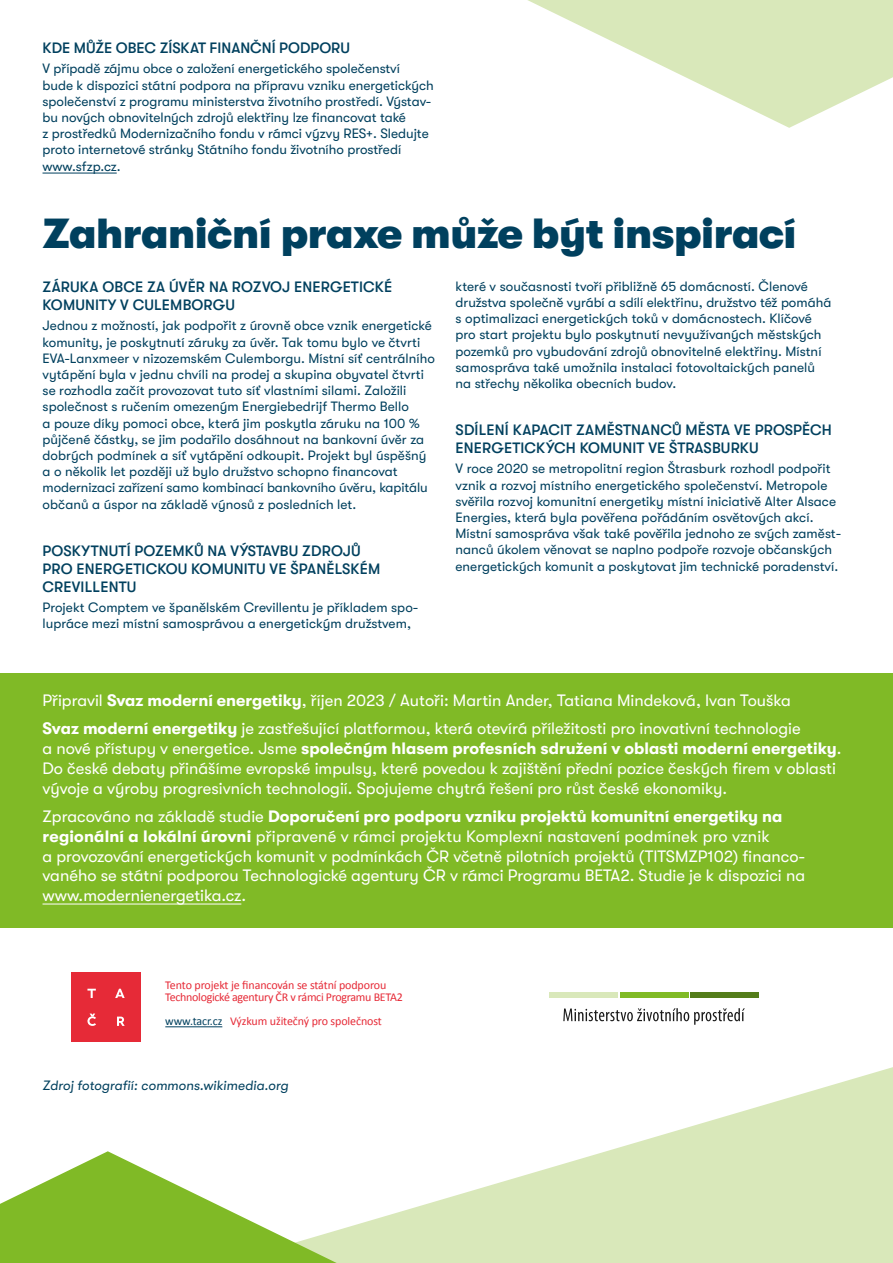
<style>
.page{position:relative;width:893px;height:1263px;background:#fff}
.page>*{position:absolute;margin:0;border:0;box-sizing:border-box;transform-origin:0 0}
.t1{font:900 42px "GT Walsheim Pro";letter-spacing:-.01em;color:#00405e}
.t2{font:16.5px/19.8px "GT Walsheim Pro";color:#fff}
.t3{font:500 15px/18px "GT Walsheim Pro";letter-spacing:.01em;color:#00405e}
.t4{font:13.5px/16.2px "GT Walsheim Pro";letter-spacing:.005em;color:#00405e}
.t5{font:italic 13.5px "GT Walsheim Pro";letter-spacing:.005em;color:#00405e}
.t6{font:12px/12px "Calibri";letter-spacing:-.02em;color:#e62a37}
.s1{font-weight:700}
.s2{color:#00405e}
</style>
<div class="page">
<hr style="left:165px;top:1026px;width:57px;height:1px;background:#00405e">
<div style="left:72px;top:973px;width:69px;height:69px;background:#e62a37"></div>
<svg style="left:87px;top:989px;width:9px;height:9px"></svg>
<svg style="left:115px;top:989px;width:10px;height:9px"></svg>
<svg style="left:117px;top:1016px;width:8px;height:10px"></svg>
<svg style="left:87px;top:1013px;width:9px;height:13px"></svg>
<div style="left:691px;top:992px;width:68px;height:5px;background:#547d1a"></div>
<div style="left:549px;top:992px;width:68px;height:5px;background:#d9e8ba"></div>
<div style="left:620px;top:992px;width:68px;height:5px;background:#80ba26"></div>
<svg style="left:563px;top:1008px;width:182px;height:17px"></svg>
<div style="left:0;top:673px;width:893px;height:255px;background:#80ba26"></div>
<hr style="left:43px;top:904px;width:198px;height:1px;background:#fff">
<hr style="left:43px;top:173px;width:74px;height:1px;background:#00405e">
<svg style="left:337px;top:1067px;width:556px;height:196px;fill:#d9e8ba"></svg>
<svg style="left:0;top:1151px;width:337px;height:112px"></svg>
<svg style="left:528px;top:0;width:365px;height:128px;fill:#d9e8ba"></svg>
<p class="t3" style="left:43px;top:39px;width:309px">KDE MŮŽE OBEC ZÍSKAT FINANČNÍ PODPORU</p>
<p class="t4" style="left:43px;top:61px;width:393px">V případě zájmu obce o založení energetického společenství bude k dispozici státní podpora na přípravu vzniku energetických společenství z programu ministerstva životního prostředí. Výstav&shy;bu nových obnovitelných zdrojů elektřiny lze financovat také<br>z prostředků Modernizačního fondu v rámci výzvy RES+. Sledujte proto internetové stránky Státního fondu životního prostředí www.sfzp.cz.</p>
<h1 class="t1" style="left:43px;top:210px;width:756px">Zahraniční praxe může být inspirací</h1>
<p class="t4" style="left:455px;top:278px;width:377px">které v současnosti tvoří přibližně 65 domácností. Členové družstva společně vyrábí a sdílí elektřinu, družstvo též pomáhá s optimalizaci energetických toků v domácnostech. Klíčové pro start projektu bylo poskytnutí nevyužívaných městských pozemků pro vybudování zdrojů obnovitelné elektřiny. Místní samospráva také umožnila instalaci fotovoltaických panelů na střechy několika obecních budov.</p>
<p class="t3" style="left:456px;top:421px;width:378px">SDÍLENÍ KAPACIT ZAMĚSTNANCŮ MĚSTA VE PROSPĚCH<br>ENERGETICKÝCH KOMUNIT VE ŠTRASBURKU</p>
<p class="t4" style="left:455px;top:461px;width:387px">V roce 2020 se metropolitní region Štrasburk rozhodl podpořit vznik a rozvoj místního energetického společenství. Metropole svěřila rozvoj komunitní energetiky místní iniciativě Alter Alsace Energies, která byla pověřena pořádáním osvětových akcí.<br>Místní samospráva však také pověřila jednoho ze svých zaměst&shy;nanců úkolem věnovat se naplno podpoře rozvoje občanských energetických komunit a poskytovat jim technické poradenství.</p>
<p class="t3" style="left:43px;top:278px;width:351px">ZÁRUKA OBCE ZA ÚVĚR NA ROZVOJ ENERGETICKÉ<br>KOMUNITY V CULEMBORGU</p>
<p class="t4" style="left:43px;top:318px;width:394px">Jednou z možností, jak podpořit z úrovně obce vznik energetické komunity, je poskytnutí záruky za úvěr. Tak tomu bylo ve čtvrti EVA-Lanxmeer v nizozemském Culemborgu. Místní síť centrálního vytápění byla v jednu chvíli na prodej a skupina obyvatel čtvrti se rozhodla začít provozovat tuto síť vlastními silami. Založili společnost s ručením omezeným Energiebedrijf Thermo Bello<br>a pouze díky pomoci obce, která jim poskytla záruku na 100 % půjčené částky, se jim podařilo dosáhnout na bankovní úvěr za dobrých podmínek a síť vytápění odkoupit. Projekt byl úspěšný a o několik let později už bylo družstvo schopno financovat modernizaci zařízení samo kombinací bankovního úvěru, kapitálu občanů a úspor na základě výnosů z posledních let.</p>
<p class="t3" style="left:43px;top:541px;width:339px">POSKYTNUTÍ POZEMKŮ NA VÝSTAVBU ZDROJŮ<br>PRO ENERGETICKOU KOMUNITU VE ŠPANĚLSKÉM<br>CREVILLENTU</p>
<p class="t4" style="left:43px;top:599px;width:377px">Projekt Comptem ve španělském Crevillentu je příkladem spo&shy;lupráce mezi místní samosprávou a energetickým družstvem,</p>
<p class="t2" style="left:43px;top:686px;width:760px;line-height:28.3px">Připravil <span class="s1">Svaz moderní energetiky</span>, říjen 2023 / Autoři: Martin Ander, Tatiana Mindeková, Ivan Touška<br><span class="s1">Svaz moderní energetiky</span> je zastřešující platformou, která otevírá příležitosti pro inovativní technologie</p>
<p class="t2" style="left:43px;top:738px;width:801px">a nové přístupy v energetice. Jsme <span class="s1">společným hlasem profesních sdružení v oblasti moderní energetiky</span>.<br>Do české debaty přinášíme evropské impulsy, které povedou k zajištění přední pozice českých firem v oblasti vývoje a výroby progresivních technologií. Spojujeme chytrá řešení pro růst české ekonomiky.</p>
<p class="t2" style="left:43px;top:806px;width:764px">Zpracováno na základě studie <span class="s1">Doporučení pro podporu vzniku projektů komunitní energetiky na regionální a lokální úrovni</span> připravené v rámci projektu Komplexní nastavení podmínek pro vznik<br>a provozování energetických komunit v podmínkách ČR včetně pilotních projektů (TITSMZP102) financo&shy;vaného se státní podporou Technologické agentury ČR v rámci Programu BETA2. Studie je k dispozici na www.modernienergetika.cz.</p>
<p class="t6" style="left:165px;top:978px;width:239px">Tento projekt je financován se státní podporou<br>Technologické agentury ČR v rámci Programu BETA2</p>
<p class="t6" style="left:165px;top:1015px;width:218px"><span class="s2">www.tacr.cz</span> Výzkum užitečný pro společnost</p>
<p class="t5" style="left:43px;top:1077px;width:247px">Zdroj fotografií: commons.wikimedia.org</p>
</div>
